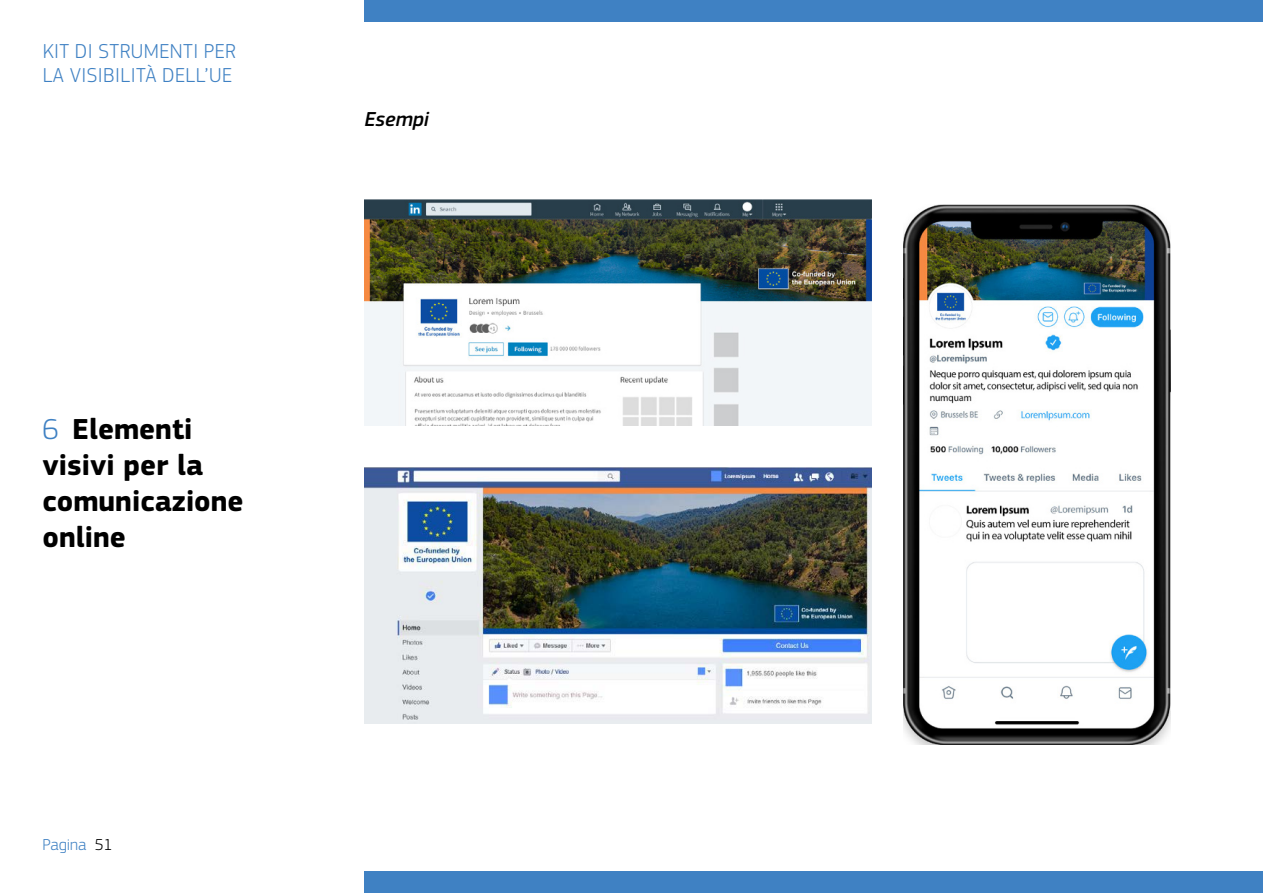
<style>
.page{position:relative;width:1263px;height:893px;background:#fff}
.page>*{position:absolute;margin:0;border:0;box-sizing:border-box;transform-origin:0 0}
.t1{font:700 30px/36px "EC Square Sans Pro";color:#000}
.t2{font:300 21px/24px "EC Square Sans Pro";letter-spacing:.02em;color:#3f81c3}
.Subtitle_black_size1{font:italic 500 21px "EC Square Sans Pro";color:#000}
.t3{font:300 16.5px "EC Square Sans Pro";color:#3f81c3}
.s1{font-weight:300;color:#3f81c3}
.s2{color:#000}
</style>
<div class="page">
<div style="left:364px;top:872px;width:899px;height:21px;background:#3f81c3"></div>
<div style="left:364px;top:0;width:899px;height:21px;background:#3f81c3"></div>
<img style="left:364px;top:200px;width:508px;height:225px">
<img style="left:364px;top:468px;width:508px;height:256px">
<img style="left:903px;top:204px;width:267px;height:541px">
<p class="t2" style="left:43px;top:39px;width:195px">KIT DI STRUMENTI PER<br>LA VISIBILITÀ DELL’UE</p>
<p class="t1" style="left:43px;top:412px;width:202px"><span class="s1">6</span> Elementi visivi per la comunicazione online</p>
<p class="t3" style="left:43px;top:835px;width:72px">Pagina <span class="s2">51</span></p>
<p class="Subtitle_black_size1" style="left:364px;top:107px;width:66px">Esempi</p>
</div>
